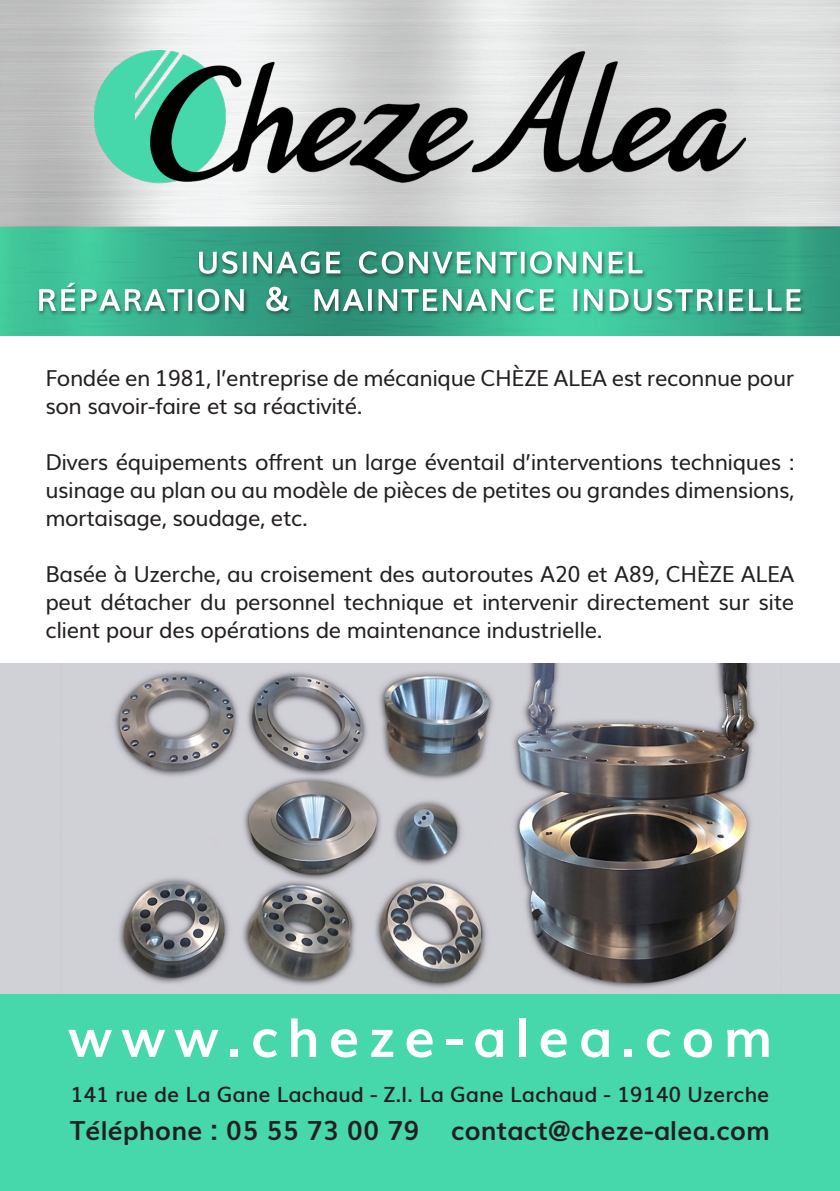
<style>
.page{position:relative;width:840px;height:1191px;background:#fff}
.page>*{position:absolute;margin:0;border:0;box-sizing:border-box;transform-origin:0 0}
.t1{font:700 54px "Muli";letter-spacing:.16em;color:#fff}
.t2{font:700 26.2px "Muli";color:#231f20}
.t3{font:22px/28px "Muli";letter-spacing:-.02em;color:#231f20;text-align:justify}
.t4{font:600 21px "Muli";color:#231f20}
</style>
<div class="page">
<div style="left:0;top:663px;width:839px;height:363px;background:#d0d1d6"></div>
<img style="left:114px;top:663px;width:644px;height:326px">
<img style="left:0;top:0;width:839px;height:227px">
<img style="left:94px;top:50px;width:651px;height:165px">
<img style="left:0;top:227px;width:839px;height:109px">
<div style="left:197px;top:250px;width:449px;height:29px;background:#231f20;opacity:.51"></div>
<svg style="left:199px;top:251px;width:443px;height:23px"></svg>
<div style="left:0;top:994px;width:839px;height:197px;background:#46d7ab"></div>
<div style="left:38px;top:282px;width:210px;height:34px;background:#231f20;opacity:.51"></div>
<svg style="left:39px;top:283px;width:204px;height:28px"></svg>
<div style="left:264px;top:286px;width:30px;height:30px;background:#231f20;opacity:.51"></div>
<svg style="left:266px;top:287px;width:23px;height:24px"></svg>
<div style="left:312px;top:288px;width:493px;height:28px;background:#231f20;opacity:.51"></div>
<svg style="left:314px;top:289px;width:486px;height:22px"></svg>
<p class="t3" style="left:45px;top:362px;width:750px">Fondée en 1981, l’entreprise de mécanique CHÈZE ALEA est reconnue pour son savoir-faire et sa réactivité.</p>
<p class="t3" style="left:45px;top:446px;width:750px">Divers équipements offrent un large éventail d’interventions techniques : usinage au plan ou au modèle de pièces de petites ou grandes dimensions, mortaisage, soudage, etc.</p>
<p class="t3" style="left:45px;top:558px;width:750px">Basée à Uzerche, au croisement des autoroutes A20 et A89, CHÈZE ALEA peut détacher du personnel technique et intervenir directement sur site client pour des opérations de maintenance industrielle.</p>
<p class="t1" style="left:68px;top:994px;width:705px">www.cheze-alea.com</p>
<p class="t4" style="left:70px;top:1077px;width:700px">141 rue de La Gane Lachaud - Z.I. La Gane Lachaud - 19140 Uzerche</p>
<p class="t2" style="left:70px;top:1109px;width:701px">Téléphone : 05 55 73 00 79 contact@cheze-alea.com</p>
</div>
